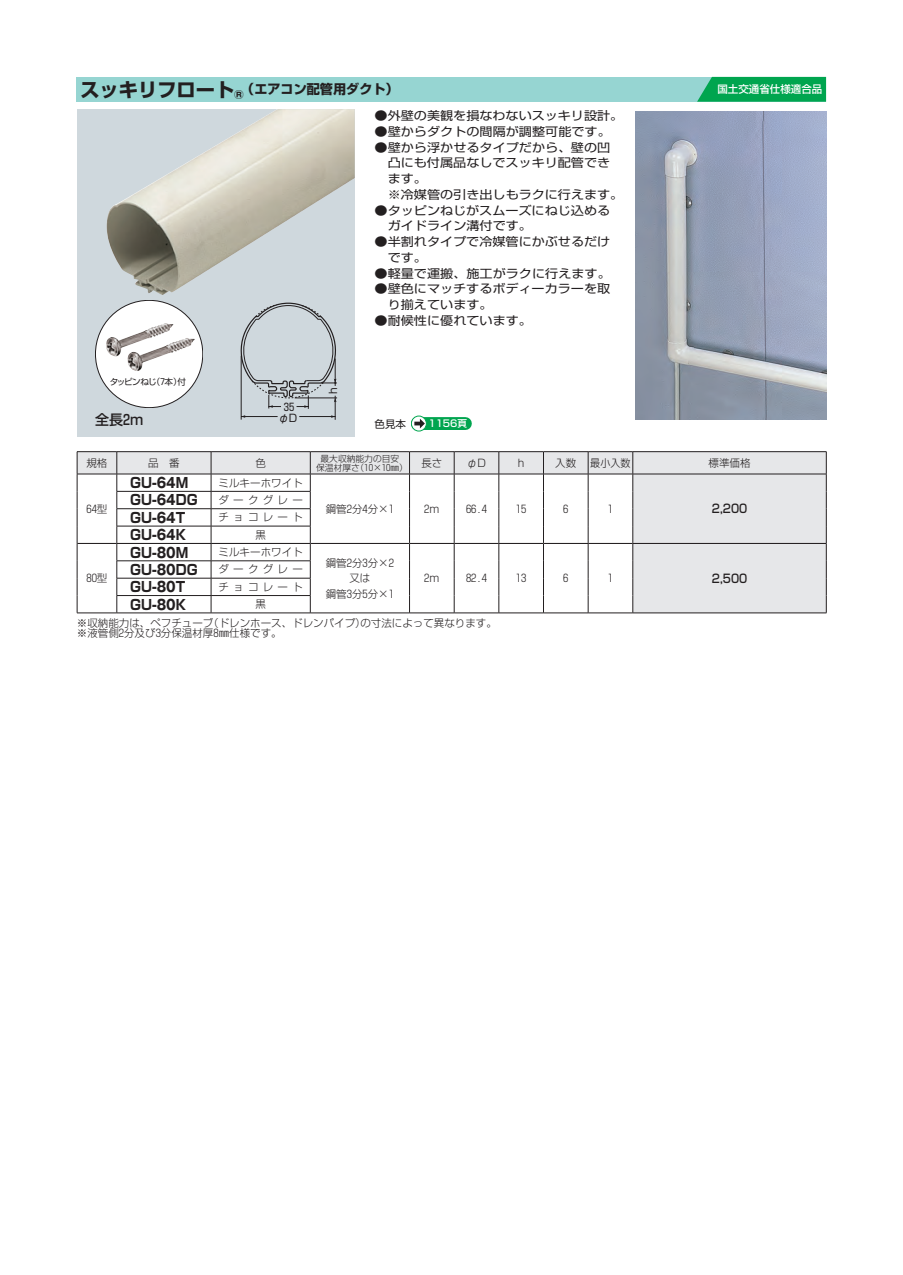
<style>
.page{position:relative;width:903px;height:1275px;background:#fff}
.page>*{position:absolute;margin:0;border:0;box-sizing:border-box;transform-origin:0 0}
.t1{font:700 14px "Shin Go Pro";color:#231f20;scale:.9 1}
.t2{font:500 14px "Shin Go Pro";color:#231f20}
.t3{font:700 13.12px "Shin Go Pro";color:#231f20}
.t4{font:11.9px/15.8px "Shin Go Pro";color:#231f20;scale:1.11 1}
.t5{font:500 11.9px "Shin Go Pro";color:#231f20;scale:.9 1}
.t6{font:300 10.5px/15.8px "Shin Go Pro";color:#231f20;text-align:center}
.t7{font:500 10.5px "Shin Go Pro";color:#fff}
.t8{font:10.5px/10.7px "Shin Go Pro Regular 90 msp RKSJ H";color:#231f20;text-align:center}
.t9{font:300 10.5px "Shin Go Pro";color:#231f20;scale:.96 1}
.t10{font:10.5px "Shin Go Pro";color:#231f20}
.t11{font:500 9.62px "Shin Go Pro";color:#fff}
.t12{font:300 8.75px/8.8px "Shin Go Pro";color:#231f20;text-align:center}
.t13{font:8.58px "Shin Go Pro Regular 90 msp RKSJ H";letter-spacing:-.09em;color:#231f20}
.s1{font-size:19.25px}
.s2{font-family:"Gothic MB101 Pro"}
</style>
<div class="page">
<div style="left:77px;top:109px;width:278px;height:328px;background:#cfd8dd"></div>
<div style="left:77px;top:77px;width:749px;height:25px;background:#96d5d2"></div>
<svg style="left:697px;top:77px;width:129px;height:25px;background:#0aa858"></svg>
<div style="left:95px;top:300px;width:108px;height:108px;background:#fff;border-radius:50%"></div>
<img style="left:106px;top:323px;width:68px;height:33px">
<img style="left:127px;top:338px;width:68px;height:33px">
<svg style="left:241px;top:303px;width:97px;height:117px"></svg>
<img style="left:106px;top:109px;width:249px;height:186px">
<img style="left:635px;top:112px;width:191px;height:307px">
<div style="left:417px;top:417px;width:48px;height:13px;background:#00a54f"></div>
<svg style="left:411px;top:416px;width:15px;height:15px"></svg>
<div style="left:411px;top:416px;width:16px;height:15px;border:1px solid #00a54f;border-radius:50%"></div>
<svg style="left:414px;top:419px;width:11px;height:9px"></svg>
<hr style="left:77px;top:451px;width:40px;height:1px;background:#231f20">
<hr style="left:117px;top:451px;width:94px;height:1px;background:#231f20">
<hr style="left:211px;top:451px;width:99px;height:1px;background:#231f20">
<hr style="left:310px;top:451px;width:99px;height:1px;background:#231f20">
<hr style="left:409px;top:451px;width:45px;height:1px;background:#231f20">
<hr style="left:454px;top:451px;width:45px;height:1px;background:#231f20">
<hr style="left:499px;top:451px;width:44px;height:1px;background:#231f20">
<hr style="left:543px;top:451px;width:45px;height:1px;background:#231f20">
<hr style="left:588px;top:451px;width:45px;height:1px;background:#231f20">
<hr style="left:633px;top:451px;width:193px;height:1px;background:#231f20">
<svg style="left:77px;top:452px;width:750px;height:161px"></svg>
<hr style="left:117px;top:560px;width:94px;height:1px;background:#231f20">
<hr style="left:211px;top:560px;width:99px;height:1px;background:#231f20">
<hr style="left:117px;top:578px;width:94px;height:1px;background:#231f20">
<hr style="left:211px;top:578px;width:99px;height:1px;background:#231f20">
<hr style="left:117px;top:595px;width:94px;height:1px;background:#231f20">
<hr style="left:211px;top:595px;width:99px;height:1px;background:#231f20">
<hr style="left:77px;top:613px;width:40px;height:1px;background:#231f20">
<hr style="left:117px;top:613px;width:94px;height:1px;background:#231f20">
<hr style="left:211px;top:613px;width:99px;height:1px;background:#231f20">
<hr style="left:310px;top:613px;width:99px;height:1px;background:#231f20">
<hr style="left:409px;top:613px;width:45px;height:1px;background:#231f20">
<hr style="left:454px;top:613px;width:45px;height:1px;background:#231f20">
<hr style="left:499px;top:613px;width:44px;height:1px;background:#231f20">
<hr style="left:543px;top:613px;width:45px;height:1px;background:#231f20">
<hr style="left:588px;top:613px;width:45px;height:1px;background:#231f20">
<hr style="left:633px;top:613px;width:193px;height:1px;background:#231f20">
<hr style="left:633px;top:543px;width:193px;height:1px;background:#231f20">
<hr style="left:588px;top:543px;width:45px;height:1px;background:#231f20">
<hr style="left:543px;top:543px;width:45px;height:1px;background:#231f20">
<hr style="left:499px;top:543px;width:44px;height:1px;background:#231f20">
<hr style="left:454px;top:543px;width:45px;height:1px;background:#231f20">
<hr style="left:409px;top:543px;width:45px;height:1px;background:#231f20">
<hr style="left:310px;top:543px;width:99px;height:1px;background:#231f20">
<hr style="left:211px;top:543px;width:99px;height:1px;background:#231f20">
<hr style="left:117px;top:543px;width:94px;height:1px;background:#231f20">
<hr style="left:77px;top:543px;width:40px;height:1px;background:#231f20">
<p class="t3" style="left:80px;top:79px;width:320px"><span class="s1">スッキリフロートR</span>（エアコン配管用ダクト）</p>
<p class="t7" style="left:717px;top:81px;width:106px">国土交通省仕様適合品</p>
<p class="t13" style="left:110px;top:375px;width:78px">タッピンねじ（7本）付</p>
<p class="t2" style="left:95px;top:408px;width:50px">全長2m</p>
<p class="t8" style="left:278px;top:401px;width:21px">35 φD</p>
<p class="t8" style="left:327px;top:394px;width:8px;rotate:-90deg">h</p>
<p class="t4" style="left:375px;top:106px;width:226px">●外壁の美観を損なわないスッキリ設計。</p>
<p class="t4" style="left:375px;top:122px;width:214px">●壁からダクトの間隔が調整可能です。</p>
<p class="t4" style="left:375px;top:138px;width:214px">●壁から浮かせるタイプだから、壁の凹</p>
<p class="t4" style="left:388px;top:154px;width:202px">凸にも付属品なしでスッキリ配管でき</p>
<p class="t4" style="left:388px;top:169px;width:37px">ます。</p>
<p class="t4" style="left:375px;top:185px;width:226px">　※冷媒管の引き出しもラクに行えます。</p>
<p class="t4" style="left:388px;top:201px;width:202px;text-indent:-13px">●タッピンねじがスムーズにねじ込めるガイドライン溝付です。</p>
<p class="t4" style="left:388px;top:232px;width:202px;text-indent:-13px">●半割れタイプで冷媒管にかぶせるだけです。</p>
<p class="t4" style="left:375px;top:264px;width:214px">●軽量で運搬、施工がラクに行えます。</p>
<p class="t4" style="left:388px;top:280px;width:202px;text-indent:-13px">●壁色にマッチするボディーカラーを取り揃えています。</p>
<p class="t4" style="left:375px;top:311px;width:143px">●耐候性に優れています。</p>
<p class="t10" style="left:375px;top:415px;width:33px">色見本</p>
<p class="t11" style="left:428px;top:416px;width:40px">1156頁</p>
<p class="t6" style="left:86px;top:454px;width:22px">規格</p>
<p class="t6" style="left:148px;top:454px;width:33px">品　番</p>
<p class="t6" style="left:255px;top:454px;width:12px">色</p>
<p class="t12" style="left:316px;top:453px;width:93px">最大収納能力の目安<br>保温材厚さ（10×10㎜）</p>
<p class="t6" style="left:421px;top:454px;width:22px">長さ</p>
<p class="t6" style="left:467px;top:454px;width:21px">φD</p>
<p class="t6" style="left:518px;top:454px;width:8px">h</p>
<p class="t6" style="left:555px;top:454px;width:22px">入数</p>
<p class="t9" style="left:590px;top:454px;width:44px">最小入数</p>
<p class="t6" style="left:708px;top:454px;width:43px">標準価格</p>
<p class="t6" style="left:86px;top:499px;width:22px">64型</p>
<p class="t1" style="left:130px;top:472px;width:66px">GU-<span class="s2">64</span>M</p>
<p class="t6" style="left:218px;top:473px;width:86px">ミルキーホワイト</p>
<p class="t1" style="left:130px;top:489px;width:77px">GU-<span class="s2">64</span>DG</p>
<p class="t6" style="left:218px;top:491px;width:86px">ダークグレー</p>
<p class="t1" style="left:130px;top:506px;width:63px">GU-<span class="s2">64</span>T</p>
<p class="t6" style="left:218px;top:508px;width:86px">チョコレート</p>
<p class="t1" style="left:130px;top:523px;width:64px">GU-<span class="s2">64</span>K</p>
<p class="t6" style="left:255px;top:525px;width:12px">黒</p>
<p class="t6" style="left:326px;top:499px;width:70px">鋼管2分4分×1</p>
<p class="t6" style="left:424px;top:499px;width:17px">2m</p>
<p class="t6" style="left:466px;top:499px;width:22px">66.4</p>
<p class="t6" style="left:516px;top:499px;width:12px">15</p>
<p class="t6" style="left:563px;top:499px;width:7px">6</p>
<p class="t6" style="left:608px;top:499px;width:7px">1</p>
<p class="t5" style="left:712px;top:499px;width:41px">2,200</p>
<p class="t6" style="left:86px;top:569px;width:22px">80型</p>
<p class="t1" style="left:130px;top:541px;width:66px">GU-<span class="s2">80</span>M</p>
<p class="t6" style="left:218px;top:543px;width:86px">ミルキーホワイト</p>
<p class="t1" style="left:130px;top:558px;width:77px">GU-<span class="s2">80</span>DG</p>
<p class="t6" style="left:218px;top:560px;width:86px">ダークグレー</p>
<p class="t1" style="left:130px;top:576px;width:63px">GU-<span class="s2">80</span>T</p>
<p class="t6" style="left:218px;top:578px;width:86px">チョコレート</p>
<p class="t1" style="left:130px;top:593px;width:64px">GU-<span class="s2">80</span>K</p>
<p class="t6" style="left:255px;top:595px;width:12px">黒</p>
<p class="t6" style="left:326px;top:553px;width:70px">鋼管2分3分×2又は<br>鋼管3分5分×1</p>
<p class="t6" style="left:424px;top:569px;width:17px">2m</p>
<p class="t6" style="left:466px;top:569px;width:22px">82.4</p>
<p class="t6" style="left:516px;top:569px;width:12px">13</p>
<p class="t6" style="left:563px;top:569px;width:7px">6</p>
<p class="t6" style="left:608px;top:569px;width:7px">1</p>
<p class="t5" style="left:712px;top:569px;width:41px">2,500</p>
<p class="t6" style="left:77px;top:616px;width:422px;line-height:10.5px;text-align:left">※収納能力は、ペフチューブ（ドレンホース、ドレンパイプ）の寸法によって異なります。※液管側2分及び3分保温材厚8㎜仕様です。</p>
</div>
